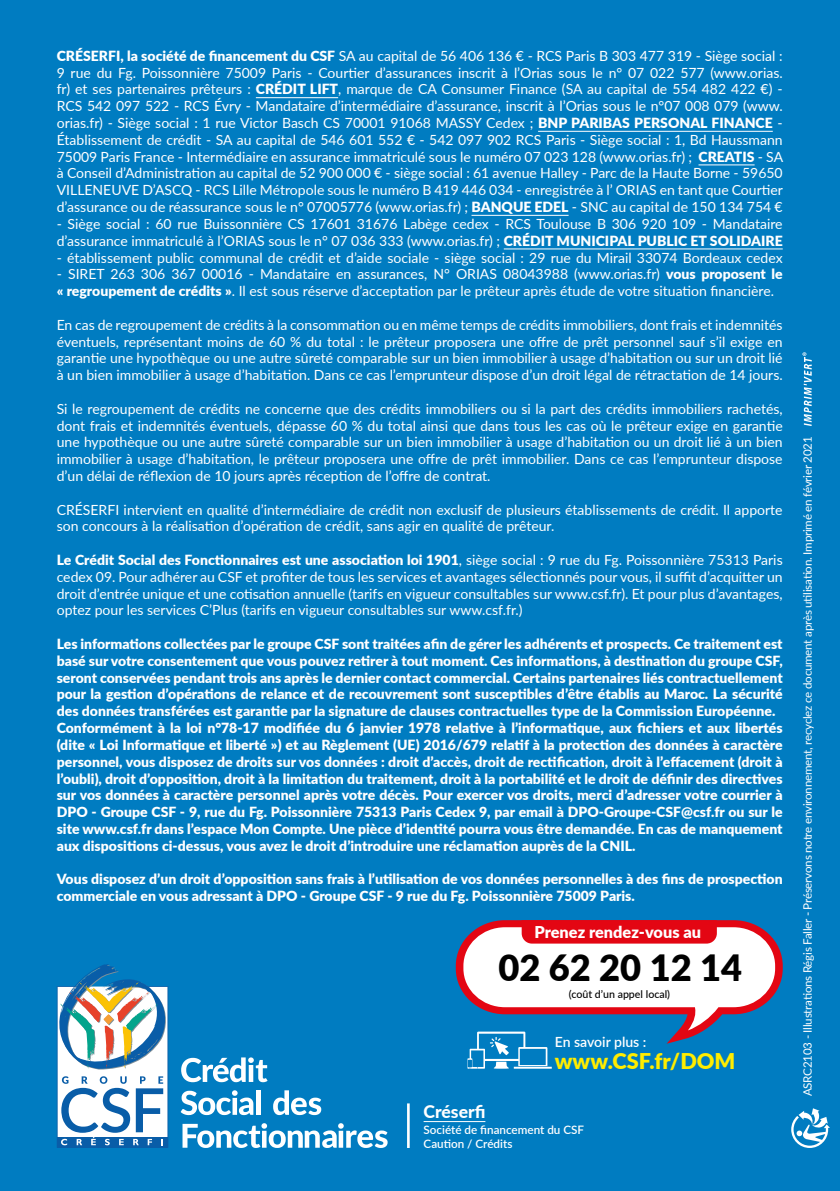
<style>
.page{position:relative;width:840px;height:1191px;background:#fff}
.page>*{position:absolute;margin:0;border:0;box-sizing:border-box;transform-origin:0 0}
.t1{font:900 36.2px "Lato";color:#000}
.t2{font:900 21.8px "Lato";color:#ffed00}
.t3{font:800 17.6px "Lato";color:#fff}
.t4{font:900 16.2px "Lato";color:#fff}
.t5{font:14px/16.8px "Lato";color:#fff;text-align:justify}
.t6{font:900 14px/16.8px "Lato";color:#fff}
.t7{font:600 14px "Lato";color:#fff}
.t8{font:11.6px "Lato";letter-spacing:-.02em;color:#fff}
.t9{font:600 11.6px/14px "Lato";color:#fff}
.t10{font:500 10.6px "Lato";color:#000}
.s1{font-weight:900}
</style>
<div class="page">
<div style="left:0;top:0;width:839px;height:1191px;background:#007cc1"></div>
<svg style="left:802px;top:352px;width:9px;height:74px"></svg>
<hr style="left:256px;top:97px;width:82px;height:1px;background:#fff">
<hr style="left:538px;top:131px;width:234px;height:1px;background:#fff">
<hr style="left:698px;top:165px;width:56px;height:1px;background:#fff">
<hr style="left:471px;top:215px;width:97px;height:1px;background:#fff">
<hr style="left:503px;top:249px;width:279px;height:1px;background:#fff">
<svg style="left:791px;top:1108px;width:38px;height:40px"></svg>
<hr style="left:407px;top:1103px;width:2px;height:45px;background:#fff">
<hr style="left:423px;top:1121px;width:62px;height:1px;background:#fff">
<svg style="left:181px;top:1057px;width:86px;height:25px"></svg>
<svg style="left:180px;top:1090px;width:73px;height:25px"></svg>
<hr style="left:256px;top:1090px;width:4px;height:24px;background:#fff">
<svg style="left:273px;top:1090px;width:48px;height:25px"></svg>
<svg style="left:182px;top:1123px;width:205px;height:25px"></svg>
<svg style="left:57px;top:964px;width:111px;height:183px;background:#9abace"></svg>
<svg style="left:455px;top:940px;width:327px;height:55px"></svg>
<svg style="left:463px;top:920px;width:311px;height:148px"></svg>
<p class="t5" style="left:57px;top:47px;width:727px"><span class="s1">CRÉSERFI, la société de financement du CSF</span> SA au capital de 56 406 136 € - RCS Paris B 303 477 319 - Siège social :<br>9 rue du Fg. Poissonnière 75009 Paris - Courtier d’assurances inscrit à l’Orias sous le n° 07 022 577 (www.orias. fr) et ses partenaires prêteurs : <span class="s1">CRÉDIT LIFT</span>, marque de CA Consumer Finance (SA au capital de 554 482 422 €) - RCS 542 097 522 - RCS Évry - Mandataire d’intermédiaire d’assurance, inscrit à l’Orias sous le n°07 008 079 (www. orias.fr) - Siège social : 1 rue Victor Basch CS 70001 91068 MASSY Cedex ; <span class="s1">BNP PARIBAS PERSONAL FINANCE</span> - Établissement de crédit - SA au capital de 546 601 552 € - 542 097 902 RCS Paris - Siège social : 1, Bd Haussmann 75009 Paris France - Intermédiaire en assurance immatriculé sous le numéro 07 023 128 (www.orias.fr) ; <span class="s1">CREATIS</span> - SA à Conseil d’Administration au capital de 52 900 000 € - siège social : 61 avenue Halley - Parc de la Haute Borne - 59650<br>VILLENEUVE D’ASCQ - RCS Lille Métropole sous le numéro B 419 446 034 - enregistrée à l’ ORIAS en tant que Courtier d’assurance ou de réassurance sous le n° 07005776 (www.orias.fr) ; <span class="s1">BANQUE EDEL</span> - SNC au capital de 150 134 754 €</p>
<p class="t5" style="left:57px;top:215px;width:727px">- Siège social : 60 rue Buissonnière CS 17601 31676 Labège cedex - RCS Toulouse B 306 920 109 - Mandataire d’assurance immatriculé à l’ORIAS sous le n° 07 036 333 (www.orias.fr) ; <span class="s1">CRÉDIT MUNICIPAL PUBLIC ET SOLIDAIRE</span></p>
<p class="t5" style="left:57px;top:248px;width:727px">- établissement public communal de crédit et d’aide sociale - siège social : 29 rue du Mirail 33074 Bordeaux cedex</p>
<p class="t5" style="left:57px;top:265px;width:727px">- SIRET 263 306 367 00016 - Mandataire en assurances, N° ORIAS 08043988 (www.orias.fr) <span class="s1">vous proposent le « regroupement de crédits »</span>. Il est sous réserve d’acceptation par le prêteur après étude de votre situation financière.</p>
<p class="t5" style="left:57px;top:316px;width:727px">En cas de regroupement de crédits à la consommation ou en même temps de crédits immobiliers, dont frais et indemnités éventuels, représentant moins de 60 % du total : le prêteur proposera une offre de prêt personnel sauf s’il exige en garantie une hypothèque ou une autre sûreté comparable sur un bien immobilier à usage d’habitation ou sur un droit lié à un bien immobilier à usage d’habitation. Dans ce cas l’emprunteur dispose d’un droit légal de rétractation de 14 jours.</p>
<p class="t5" style="left:57px;top:400px;width:727px">Si le regroupement de crédits ne concerne que des crédits immobiliers ou si la part des crédits immobiliers rachetés, dont frais et indemnités éventuels, dépasse 60 % du total ainsi que dans tous les cas où le prêteur exige en garantie une hypothèque ou une autre sûreté comparable sur un bien immobilier à usage d’habitation ou un droit lié à un bien immobilier à usage d’habitation, le prêteur proposera une offre de prêt immobilier. Dans ce cas l’emprunteur dispose d’un délai de réflexion de 10 jours après réception de l’offre de contrat.</p>
<p class="t5" style="left:57px;top:500px;width:727px">CRÉSERFI intervient en qualité d’intermédiaire de crédit non exclusif de plusieurs établissements de crédit. Il apporte son concours à la réalisation d’opération de crédit, sans agir en qualité de prêteur.</p>
<p class="t5" style="left:57px;top:551px;width:727px"><span class="s1">Le Crédit Social des Fonctionnaires est une association loi 1901</span>, siège social : 9 rue du Fg. Poissonnière 75313 Paris cedex 09. Pour adhérer au CSF et profiter de tous les services et avantages sélectionnés pour vous, il suffit d’acquitter un droit d’entrée unique et une cotisation annuelle (tarifs en vigueur consultables sur www.csf.fr). Et pour plus d’avantages, optez pour les services C’Plus (tarifs en vigueur consultables sur www.csf.fr.)</p>
<p class="t6" style="left:57px;top:635px;width:727px">Les informations collectées par le groupe CSF sont traitées afin de gérer les adhérents et prospects. Ce traitement est basé sur votre consentement que vous pouvez retirer à tout moment. Ces informations, à destination du groupe CSF, seront conservées pendant trois ans après le dernier contact commercial. Certains partenaires liés contractuellement pour la gestion d’opérations de relance et de recouvrement sont susceptibles d’être établis au Maroc. La sécurité des données transférées est garantie par la signature de clauses contractuelles type de la Commission Européenne.<br>Conformément à la loi n°78-17 modifiée du 6 janvier 1978 relative à l’informatique, aux fichiers et aux libertés (dite « Loi Informatique et liberté ») et au Règlement (UE) 2016/679 relatif à la protection des données à caractère personnel, vous disposez de droits sur vos données : droit d’accès, droit de rectification, droit à l’effacement (droit à l’oubli), droit d’opposition, droit à la limitation du traitement, droit à la portabilité et le droit de définir des directives sur vos données à caractère personnel après votre décès. Pour exercer vos droits, merci d’adresser votre courrier à DPO - Groupe CSF - 9, rue du Fg. Poissonnière 75313 Paris Cedex 9, par email à DPO-Groupe-CSF@csf.fr ou sur le site www.csf.fr dans l’espace Mon Compte. Une pièce d’identité pourra vous être demandée. En cas de manquement aux dispositions ci-dessus, vous avez le droit d’introduire une réclamation auprès de la CNIL.</p>
<p class="t6" style="left:57px;top:870px;width:727px">Vous disposez d’un droit d’opposition sans frais à l’utilisation de vos données personnelles à des fins de prospection commerciale en vous adressant à DPO - Groupe CSF - 9 rue du Fg. Poissonnière 75009 Paris.</p>
<p class="t4" style="left:534px;top:920px;width:168px">Prenez rendez-vous au</p>
<h1 class="t1" style="left:498px;top:941px;width:245px">02 62 20 12 14</h1>
<p class="t10" style="left:568px;top:986px;width:103px">(coût d’un appel local)</p>
<p class="t7" style="left:554px;top:1031px;width:93px">En savoir plus :</p>
<h2 class="t2" style="left:554px;top:1044px;width:182px">www.CSF.fr/DOM</h2>
<p class="t3" style="left:423px;top:1098px;width:63px">Créserfi</p>
<p class="t9" style="left:423px;top:1122px;width:162px">Société de financement du CSF<br>Caution / Crédits</p>
<p class="t8" style="left:798px;top:1096px;width:661px;rotate:-90deg">ASRC2103 - Illustrations Régis Faller - Préservons notre environnement, recyclez ce document après utilisation. Imprimé en février 2021</p>
</div>
